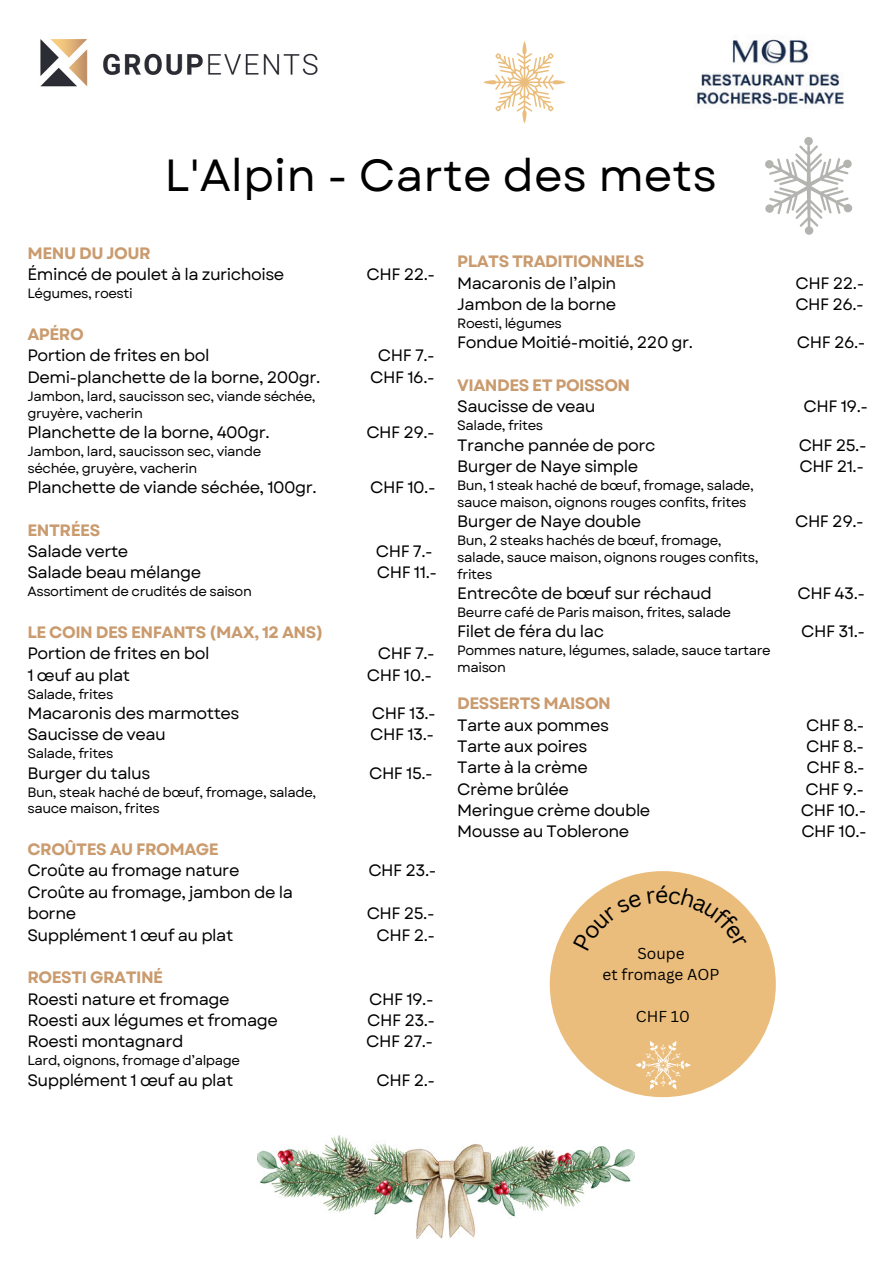
<style>
.page{position:relative;width:893px;height:1264px;background:#fff}
.page>*{position:absolute;margin:0;border:0;box-sizing:border-box;transform-origin:0 0}
.t1{font:45px "Garet";color:#000}
.t2{font:16.5px/21.3px "Garet";letter-spacing:-.03em;color:#000}
.t3{font:700 16.5px "Garet";letter-spacing:-.03em;color:#ca9b6e}
.t4{font:15.45px/21px "Canva Sans";color:#000;text-align:center}
.t5{font:13.5px/16.8px "Garet";letter-spacing:-.03em;color:#000}
</style>
<div class="page">
<div style="left:549px;top:871px;width:226px;height:226px;background:#eabd7c;border-radius:50%"></div>
<svg style="left:635px;top:1041px;width:55px;height:48px"></svg>
<svg style="left:483px;top:41px;width:82px;height:82px"></svg>
<svg style="left:765px;top:137px;width:87px;height:98px"></svg>
<img style="left:40px;top:39px;width:278px;height:48px">
<img style="left:697px;top:37px;width:147px;height:72px">
<img style="left:258px;top:1135px;width:376px;height:102px">
<svg style="left:573px;top:885px;width:174px;height:31px"></svg>
<h1 class="t1" style="left:164px;top:147px;width:554px">L'Alpin - Carte des mets</h1>
<p class="t3" style="left:27px;top:243px;width:125px">MENU DU JOUR</p>
<p class="t2" style="left:27px;top:264px;width:258px">Émincé de poulet à la zurichoise</p>
<p class="t2" style="left:366px;top:264px;width:70px">CHF 22.-</p>
<p class="t5" style="left:27px;top:286px;width:107px">Légumes, roesti</p>
<p class="t3" style="left:27px;top:324px;width:58px">APÉRO</p>
<p class="t2" style="left:27px;top:345px;width:184px">Portion de frites en bol</p>
<p class="t2" style="left:378px;top:345px;width:58px">CHF 7.-</p>
<p class="t2" style="left:27px;top:367px;width:294px">Demi-planchette de la borne, 200gr.</p>
<p class="t2" style="left:370px;top:367px;width:66px">CHF 16.-</p>
<p class="t5" style="left:27px;top:388px;width:290px">Jambon, lard, saucisson sec, viande séchée, gruyère, vacherin</p>
<p class="t2" style="left:27px;top:422px;width:244px">Planchette de la borne, 400gr.</p>
<p class="t2" style="left:366px;top:422px;width:70px">CHF 29.-</p>
<p class="t5" style="left:27px;top:443px;width:235px">Jambon, lard, saucisson sec, viande séchée, gruyère, vacherin</p>
<p class="t2" style="left:27px;top:477px;width:291px">Planchette de viande séchée, 100gr.</p>
<p class="t2" style="left:370px;top:477px;width:67px">CHF 10.-</p>
<p class="t3" style="left:27px;top:519px;width:74px">ENTRÉES</p>
<p class="t2" style="left:27px;top:541px;width:102px">Salade verte</p>
<p class="t2" style="left:376px;top:541px;width:58px">CHF 7.-</p>
<p class="t2" style="left:27px;top:562px;width:175px">Salade beau mélange</p>
<p class="t2" style="left:377px;top:562px;width:62px">CHF 11.-</p>
<p class="t5" style="left:27px;top:583px;width:226px">Assortiment de crudités de saison</p>
<p class="t3" style="left:27px;top:622px;width:297px">LE COIN DES ENFANTS (MAX, 12 ANS)</p>
<p class="t2" style="left:27px;top:643px;width:184px">Portion de frites en bol</p>
<p class="t2" style="left:378px;top:643px;width:58px">CHF 7.-</p>
<p class="t2" style="left:27px;top:665px;width:104px">1 œuf au plat</p>
<p class="t2" style="left:367px;top:665px;width:67px">CHF 10.-</p>
<p class="t5" style="left:27px;top:686px;width:88px">Salade, frites</p>
<p class="t2" style="left:27px;top:703px;width:213px">Macaronis des marmottes</p>
<p class="t2" style="left:372px;top:703px;width:65px">CHF 13.-</p>
<p class="t2" style="left:27px;top:724px;width:140px">Saucisse de veau</p>
<p class="t2" style="left:370px;top:724px;width:65px">CHF 13.-</p>
<p class="t5" style="left:27px;top:745px;width:88px">Salade, frites</p>
<p class="t2" style="left:27px;top:762px;width:124px">Burger du talus</p>
<p class="t2" style="left:369px;top:762px;width:65px">CHF 15.-</p>
<p class="t5" style="left:27px;top:784px;width:290px">Bun, steak haché de bœuf, fromage, salade, sauce maison, frites</p>
<p class="t3" style="left:27px;top:839px;width:193px">CROÛTES AU FROMAGE</p>
<p class="t2" style="left:27px;top:860px;width:213px">Croûte au fromage nature</p>
<p class="t2" style="left:368px;top:860px;width:69px">CHF 23.-</p>
<p class="t2" style="left:27px;top:881px;width:267px">Croûte au fromage, jambon de la borne</p>
<p class="t2" style="left:366px;top:903px;width:69px">CHF 25.-</p>
<p class="t2" style="left:27px;top:924px;width:207px">Supplément 1 œuf au plat</p>
<p class="t2" style="left:376px;top:924px;width:60px">CHF 2.-</p>
<p class="t3" style="left:27px;top:967px;width:137px">ROESTI GRATINÉ</p>
<p class="t2" style="left:27px;top:988px;width:204px">Roesti nature et fromage</p>
<p class="t2" style="left:369px;top:988px;width:66px">CHF 19.-</p>
<p class="t2" style="left:27px;top:1010px;width:252px">Roesti aux légumes et fromage</p>
<p class="t2" style="left:367px;top:1010px;width:69px">CHF 23.-</p>
<p class="t2" style="left:27px;top:1031px;width:157px">Roesti montagnard</p>
<p class="t2" style="left:366px;top:1031px;width:68px">CHF 27.-</p>
<p class="t5" style="left:27px;top:1052px;width:214px">Lard, oignons, fromage d’alpage</p>
<p class="t2" style="left:27px;top:1069px;width:207px">Supplément 1 œuf au plat</p>
<p class="t2" style="left:376px;top:1069px;width:60px">CHF 2.-</p>
<p class="t3" style="left:457px;top:251px;width:189px">PLATS TRADITIONNELS</p>
<p class="t2" style="left:457px;top:273px;width:161px">Macaronis de l’alpin</p>
<p class="t2" style="left:795px;top:273px;width:70px">CHF 22.-</p>
<p class="t2" style="left:457px;top:294px;width:160px">Jambon de la borne</p>
<p class="t2" style="left:795px;top:294px;width:70px">CHF 26.-</p>
<p class="t5" style="left:457px;top:315px;width:106px">Roesti, légumes</p>
<p class="t2" style="left:457px;top:332px;width:237px">Fondue Moitié-moitié, 220 gr.</p>
<p class="t2" style="left:796px;top:332px;width:70px">CHF 26.-</p>
<p class="t3" style="left:457px;top:375px;width:174px">VIANDES ET POISSON</p>
<p class="t2" style="left:457px;top:396px;width:140px">Saucisse de veau</p>
<p class="t2" style="left:803px;top:396px;width:66px">CHF 19.-</p>
<p class="t5" style="left:457px;top:417px;width:88px">Salade, frites</p>
<p class="t2" style="left:457px;top:434px;width:200px">Tranche pannée de porc</p>
<p class="t2" style="left:798px;top:434px;width:69px">CHF 25.-</p>
<p class="t2" style="left:457px;top:456px;width:183px">Burger de Naye simple</p>
<p class="t2" style="left:799px;top:456px;width:66px">CHF 21.-</p>
<p class="t5" style="left:457px;top:477px;width:298px">Bun, 1 steak haché de bœuf, fromage, salade, sauce maison, oignons rouges confits, frites</p>
<p class="t2" style="left:457px;top:511px;width:185px">Burger de Naye double</p>
<p class="t2" style="left:795px;top:511px;width:70px">CHF 29.-</p>
<p class="t5" style="left:457px;top:532px;width:303px">Bun, 2 steaks hachés de bœuf, fromage, salade, sauce maison, oignons rouges confits, frites</p>
<p class="t2" style="left:457px;top:583px;width:256px">Entrecôte de bœuf sur réchaud</p>
<p class="t2" style="left:797px;top:583px;width:69px">CHF 43.-</p>
<p class="t5" style="left:457px;top:604px;width:275px">Beurre café de Paris maison, frites, salade</p>
<p class="t2" style="left:457px;top:621px;width:148px">Filet de féra du lac</p>
<p class="t2" style="left:801px;top:621px;width:65px">CHF 31.-</p>
<p class="t5" style="left:457px;top:642px;width:315px">Pommes nature, légumes, salade, sauce tartare maison</p>
<p class="t3" style="left:457px;top:693px;width:155px">DESSERTS MAISON</p>
<p class="t2" style="left:457px;top:714px;width:153px">Tarte aux pommes</p>
<p class="t2" style="left:806px;top:714px;width:60px">CHF 8.-</p>
<p class="t2" style="left:457px;top:736px;width:132px">Tarte aux poires</p>
<p class="t2" style="left:806px;top:736px;width:60px">CHF 8.-</p>
<p class="t2" style="left:457px;top:757px;width:132px">Tarte à la crème</p>
<p class="t2" style="left:806px;top:757px;width:60px">CHF 8.-</p>
<p class="t2" style="left:457px;top:778px;width:113px">Crème brûlée</p>
<p class="t2" style="left:805px;top:778px;width:60px">CHF 9.-</p>
<p class="t2" style="left:457px;top:800px;width:195px">Meringue crème double</p>
<p class="t2" style="left:800px;top:800px;width:67px">CHF 10.-</p>
<p class="t2" style="left:457px;top:821px;width:174px">Mousse au Toblerone</p>
<p class="t2" style="left:801px;top:821px;width:67px">CHF 10.-</p>
<p class="t4" style="left:602px;top:943px;width:118px">Soupe<br>et fromage AOP</p>
<p class="t4" style="left:636px;top:1006px;width:55px">CHF 10</p>
</div>
